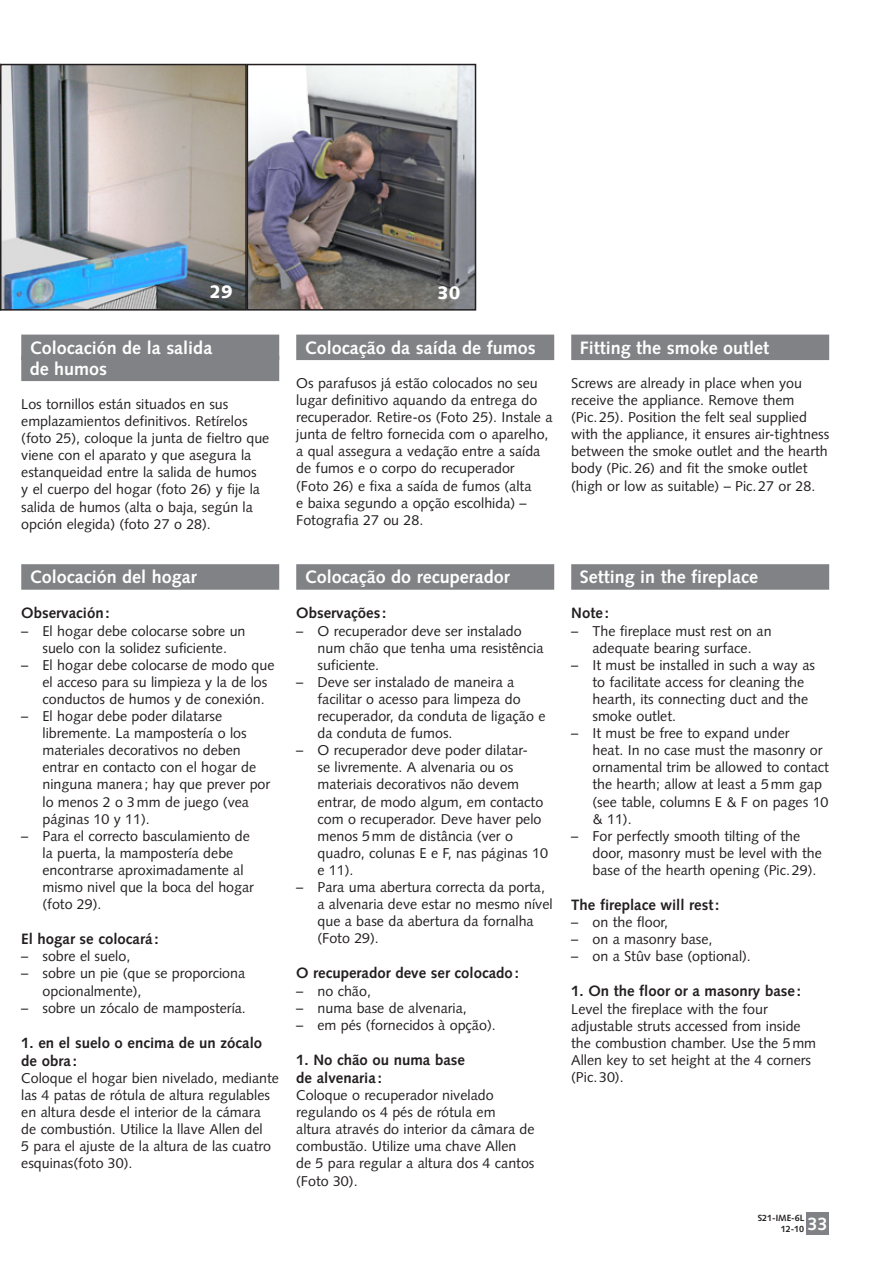
<style>
.page{position:relative;width:893px;height:1263px;background:#fff}
.page>*{position:absolute;margin:0;border:0;box-sizing:border-box;transform-origin:0 0}
.titre_FR{font:700 18px "Syntax LT Std";color:#fff}
.numeroDePhotoBlanc{font:900 18px "Syntax LT Std";color:#fff}
.sous-titre_FR{font:700 15px/18px "Syntax LT Std";color:#231f20}
.norm___alinea_FR{font:14.25px/17.1px "Syntax LT Std";color:#231f20}
.Normal_FR{font:14.25px/17.1px "Syntax LT Std";color:#231f20}
.t1{font:700 9px/10.8px "Syntax LT Std";color:#231f20}
.s1{font-size:18px;color:#fff}
</style>
<div class="page">
<div style="left:806px;top:1212px;width:23px;height:23px;background:#808285"></div>
<img style="left:250px;top:67px;width:223px;height:241px">
<div style="left:247px;top:64px;width:229px;height:247px;border:2px solid #231f20"></div>
<svg style="left:3px;top:67px;width:241px;height:241px"></svg>
<div style="left:0;top:64px;width:247px;height:247px;border:2px solid #231f20"></div>
<svg style="left:0;top:64px;width:1px;height:247px"></svg>
<div style="left:571px;top:335px;width:258px;height:25px;background:#808285"></div>
<div style="left:296px;top:335px;width:258px;height:25px;background:#808285"></div>
<div style="left:21px;top:335px;width:258px;height:25px;background:#808285"></div>
<div style="left:21px;top:356px;width:258px;height:25px;background:#808285"></div>
<div style="left:571px;top:564px;width:258px;height:26px;background:#808285"></div>
<div style="left:296px;top:564px;width:258px;height:26px;background:#808285"></div>
<div style="left:21px;top:564px;width:258px;height:26px;background:#808285"></div>
<p class="numeroDePhotoBlanc" style="left:209px;top:281px;width:25px">29</p>
<p class="numeroDePhotoBlanc" style="left:437px;top:282px;width:25px">30</p>
<p class="titre_FR" style="left:30px;top:337px;width:184px">Colocación de la salida</p>
<p class="titre_FR" style="left:30px;top:358px;width:79px">de humos</p>
<p class="Normal_FR" style="left:21px;top:395px;width:250px">Los tornillos están situados en sus emplazamientos definitivos. Retírelos (foto 25), coloque la junta de fieltro que viene con el aparato y que asegura la estanqueidad entre la salida de humos<br>y el cuerpo del hogar (foto 26) y fije la salida de humos (alta o baja, según la opción elegida) (foto 27 o 28).</p>
<p class="titre_FR" style="left:30px;top:567px;width:169px">Colocación del hogar</p>
<p class="sous-titre_FR" style="left:21px;top:604px;width:90px">Observación:</p>
<p class="norm___alinea_FR" style="left:21px;top:622px;width:226px;text-align:center">– El hogar debe colocarse sobre un suelo con la solidez suficiente.</p>
<p class="norm___alinea_FR" style="left:43px;top:656px;width:234px;text-indent:-21px">– El hogar debe colocarse de modo que el acceso para su limpieza y la de los conductos de humos y de conexión.</p>
<p class="norm___alinea_FR" style="left:43px;top:708px;width:229px;text-indent:-21px">– El hogar debe poder dilatarse libremente. La mampostería o los materiales decorativos no deben entrar en contacto con el hogar de ninguna manera ; hay que prever por lo menos 2 o 3mm de juego (vea páginas 10 y 11).</p>
<p class="norm___alinea_FR" style="left:43px;top:827px;width:213px;text-indent:-21px">– Para el correcto basculamiento de la puerta, la mampostería debe encontrarse aproximadamente al mismo nivel que la boca del hogar (foto 29).</p>
<p class="sous-titre_FR" style="left:21px;top:930px;width:139px">El hogar se colocará:</p>
<p class="norm___alinea_FR" style="left:21px;top:948px;width:111px">– sobre el suelo,</p>
<p class="norm___alinea_FR" style="left:43px;top:965px;width:204px;text-indent:-21px">– sobre un pie (que se proporciona opcionalmente),</p>
<p class="norm___alinea_FR" style="left:21px;top:999px;width:226px">– sobre un zócalo de mampostería.</p>
<p class="sous-titre_FR" style="left:21px;top:1034px;width:242px">1. en el suelo o encima de un zócalo de obra :</p>
<p class="Normal_FR" style="left:21px;top:1069px;width:259px">Coloque el hogar bien nivelado, mediante las 4 patas de rótula de altura regulables en altura desde el interior de la cámara de combustión. Utilice la llave Allen del<br>5 para el ajuste de la altura de las cuatro esquinas(foto 30).</p>
<p class="titre_FR" style="left:305px;top:337px;width:233px">Colocação da saída de fumos</p>
<p class="Normal_FR" style="left:296px;top:374px;width:258px">Os parafusos já estão colocados no seu lugar definitivo aquando da entrega do recuperador. Retire-os (Foto 25). Instale a junta de feltro fornecida com o aparelho, a qual assegura a vedação entre a saída de fumos e o corpo do recuperador<br>(Foto 26) e fixa a saída de fumos (alta<br>e baixa segundo a opção escolhida) – Fotografia 27 ou 28.</p>
<p class="titre_FR" style="left:305px;top:567px;width:207px">Colocação do recuperador</p>
<p class="sous-titre_FR" style="left:296px;top:604px;width:92px">Observações :</p>
<p class="norm___alinea_FR" style="left:317px;top:622px;width:227px;text-indent:-21px">– O recuperador deve ser instalado num chão que tenha uma resistência suficiente.</p>
<p class="norm___alinea_FR" style="left:317px;top:673px;width:229px;text-indent:-21px">– Deve ser instalado de maneira a facilitar o acesso para limpeza do recuperador, da conduta de ligação e da conduta de fumos.</p>
<p class="norm___alinea_FR" style="left:317px;top:742px;width:232px;text-indent:-21px">– O recuperador deve poder dilatar-<br>se livremente. A alvenaria ou os materiais decorativos não devem entrar, de modo algum, em contacto com o recuperador. Deve haver pelo menos 5mm de distância (ver o quadro, colunas E e F, nas páginas 10 e 11).</p>
<p class="norm___alinea_FR" style="left:317px;top:879px;width:237px;text-indent:-21px">– Para uma abertura correcta da porta, a alvenaria deve estar no mesmo nível que a base da abertura da fornalha (Foto 29).</p>
<p class="sous-titre_FR" style="left:296px;top:964px;width:224px">O recuperador deve ser colocado:</p>
<p class="norm___alinea_FR" style="left:296px;top:982px;width:76px">– no chão,</p>
<p class="norm___alinea_FR" style="left:296px;top:999px;width:172px">– numa base de alvenaria,</p>
<p class="norm___alinea_FR" style="left:296px;top:1016px;width:201px">– em pés (fornecidos à opção).</p>
<p class="sous-titre_FR" style="left:296px;top:1051px;width:170px">1. No chão ou numa base de alvenaria:</p>
<p class="Normal_FR" style="left:296px;top:1086px;width:240px">Coloque o recuperador nivelado regulando os 4 pés de rótula em<br>altura através do interior da câmara de combustão. Utilize uma chave Allen de 5 para regular a altura dos 4 cantos (Foto 30).</p>
<p class="titre_FR" style="left:580px;top:337px;width:191px">Fitting the smoke outlet</p>
<p class="Normal_FR" style="left:571px;top:374px;width:259px">Screws are already in place when you receive the appliance. Remove them (Pic.25). Position the felt seal supplied with the appliance, it ensures air-tightness between the smoke outlet and the hearth body (Pic.26) and fit the smoke outlet (high or low as suitable) – Pic.27 or 28.</p>
<p class="titre_FR" style="left:580px;top:567px;width:180px">Setting in the fireplace</p>
<p class="sous-titre_FR" style="left:571px;top:604px;width:39px">Note:</p>
<p class="norm___alinea_FR" style="left:571px;top:622px;width:202px;text-align:center">– The fireplace must rest on an adequate bearing surface.</p>
<p class="norm___alinea_FR" style="left:592px;top:656px;width:224px;text-indent:-21px">– It must be installed in such a way as to facilitate access for cleaning the hearth, its connecting duct and the smoke outlet.</p>
<p class="norm___alinea_FR" style="left:592px;top:725px;width:238px;text-indent:-21px">– It must be free to expand under<br>heat. In no case must the masonry or ornamental trim be allowed to contact the hearth; allow at least a 5mm gap (see table, columns E &amp; F on pages 10 &amp; 11).</p>
<p class="norm___alinea_FR" style="left:592px;top:827px;width:231px;text-indent:-21px">– For perfectly smooth tilting of the door, masonry must be level with the base of the hearth opening (Pic.29).</p>
<p class="sous-titre_FR" style="left:571px;top:896px;width:150px">The fireplace will rest:</p>
<p class="norm___alinea_FR" style="left:571px;top:914px;width:98px">– on the floor,</p>
<p class="norm___alinea_FR" style="left:571px;top:931px;width:143px">– on a masonry base,</p>
<p class="norm___alinea_FR" style="left:571px;top:948px;width:181px">– on a Stûv base (optional).</p>
<p class="sous-titre_FR" style="left:571px;top:982px;width:231px">1. On the floor or a masonry base:</p>
<p class="Normal_FR" style="left:571px;top:1000px;width:246px">Level the fireplace with the four adjustable struts accessed from inside the combustion chamber. Use the 5mm<br>Allen key to set height at the 4 corners (Pic.30).</p>
<p class="t1" style="left:781px;top:1212px;width:48px;text-indent:-23px">S21-IME-6L<br>12-10 <span class="s1">33</span></p>
</div>
